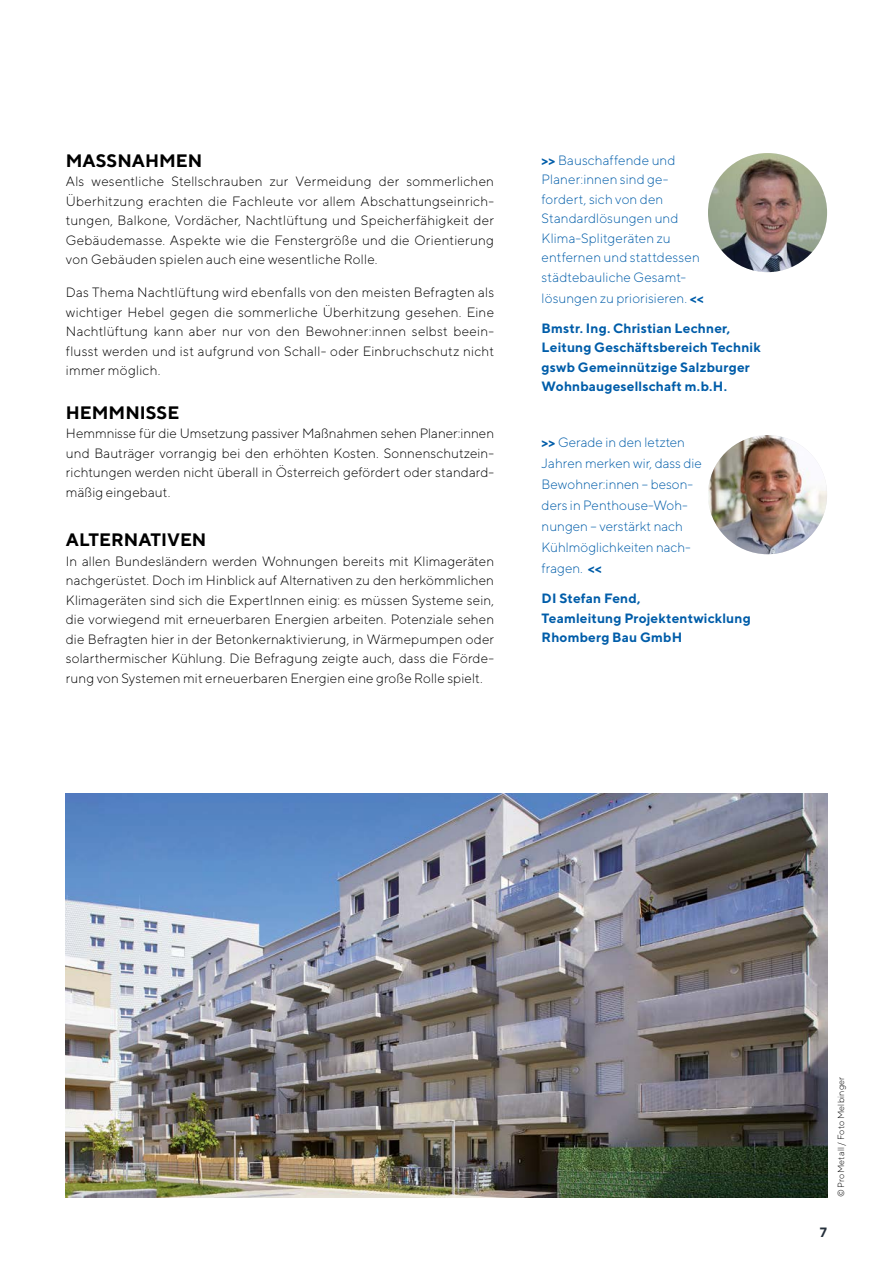
<style>
.page{position:relative;width:893px;height:1263px;background:#fff}
.page>*{position:absolute;margin:0;border:0;box-sizing:border-box;transform-origin:0 0}
.t1{font:700 18px "TT Norms";color:#000}
.t2{font:300 13.5px/19.5px "TT Norms";letter-spacing:.01em;color:#000;text-align:justify}
.t3{font:300 13.5px/19.5px "TT Norms";color:#005da9}
.t4{font:700 13.5px/19.5px "TT Norms";letter-spacing:.01em;color:#005da9}
.t5{font:700 13.5px "TT Norms";color:#25303b}
.t6{font:300 9px "TT Norms";letter-spacing:.02em;color:#000}
.s1{font-weight:700}
</style>
<div class="page">
<img style="left:66px;top:793px;width:761px;height:404px">
<img style="left:708px;top:153px;width:119px;height:119px;border-radius:60px">
<img style="left:708px;top:435px;width:119px;height:119px;border-radius:60px">
<h1 class="t1" style="left:66px;top:149px;width:138px">MASSNAHMEN</h1>
<p class="t2" style="left:66px;top:172px;width:430px">Als wesentliche Stellschrauben zur Vermeidung der sommerlichen Überhitzung erachten die Fachleute vor allem Abschattungseinrich&shy;tungen, Balkone, Vordächer, Nachtlüftung und Speicherfähigkeit der Gebäudemasse. Aspekte wie die Fenstergröße und die Orientierung von Gebäuden spielen auch eine wesentliche Rolle.</p>
<p class="t2" style="left:66px;top:283px;width:430px">Das Thema Nachtlüftung wird ebenfalls von den meisten Befragten als wichtiger Hebel gegen die sommerliche Überhitzung gesehen. Eine Nachtlüftung kann aber nur von den Bewohner:innen selbst beein&shy;flusst werden und ist aufgrund von Schall- oder Einbruchschutz nicht immer möglich.</p>
<h1 class="t1" style="left:66px;top:401px;width:115px">HEMMNISSE</h1>
<p class="t2" style="left:66px;top:424px;width:430px">Hemmnisse für die Umsetzung passiver Maßnahmen sehen Planer:innen und Bauträger vorrangig bei den erhöhten Kosten. Sonnenschutzein&shy;richtungen werden nicht überall in Österreich gefördert oder standard&shy;mäßig eingebaut.</p>
<h1 class="t1" style="left:66px;top:529px;width:142px">ALTERNATIVEN</h1>
<p class="t2" style="left:66px;top:551px;width:430px">In allen Bundesländern werden Wohnungen bereits mit Klimageräten nachgerüstet. Doch im Hinblick auf Alternativen zu den herkömmlichen Klimageräten sind sich die ExpertInnen einig: es müssen Systeme sein, die vorwiegend mit erneuerbaren Energien arbeiten. Potenziale sehen die Befragten hier in der Betonkernaktivierung, in Wärmepumpen oder solarthermischer Kühlung. Die Befragung zeigte auch, dass die Förde&shy;rung von Systemen mit erneuerbaren Energien eine große Rolle spielt.</p>
<p class="t3" style="left:542px;top:150px;width:160px"><span class="s1">&gt;&gt;</span> Bauschaffende und<br>Planer:innen sind ge&shy;fordert, sich von den<br>Standardlösungen und<br>Klima-Splitgeräten zu entfernen und stattdessen städtebauliche Gesamt-</p>
<p class="t3" style="left:542px;top:288px;width:163px">lösungen zu priorisieren. <span class="s1">&lt;&lt;</span></p>
<p class="t4" style="left:542px;top:318px;width:221px">Bmstr. Ing. Christian Lechner,<br>Leitung Geschäftsbereich Technik gswb Gemeinnützige Salzburger<br>Wohnbaugesellschaft m.b.H.</p>
<p class="t3" style="left:542px;top:431px;width:162px;line-height:21px"><span class="s1">&gt;&gt;</span> Gerade in den letzten<br>Jahren merken wir, dass die<br>Bewohner:innen – beson&shy;ders in Penthouse-Woh&shy;nungen – verstärkt nach<br>Kühlmöglichkeiten nach&shy;fragen. <span class="s1">&lt;&lt;</span></p>
<p class="t4" style="left:542px;top:588px;width:211px">DI Stefan Fend,<br>Teamleitung Projektentwicklung<br>Rhomberg Bau GmbH</p>
<p class="t6" style="left:835px;top:1197px;width:122px;rotate:-90deg">© ProMetall / Foto Melbinger</p>
<p class="t5" style="left:820px;top:1224px;width:9px">7</p>
</div>
